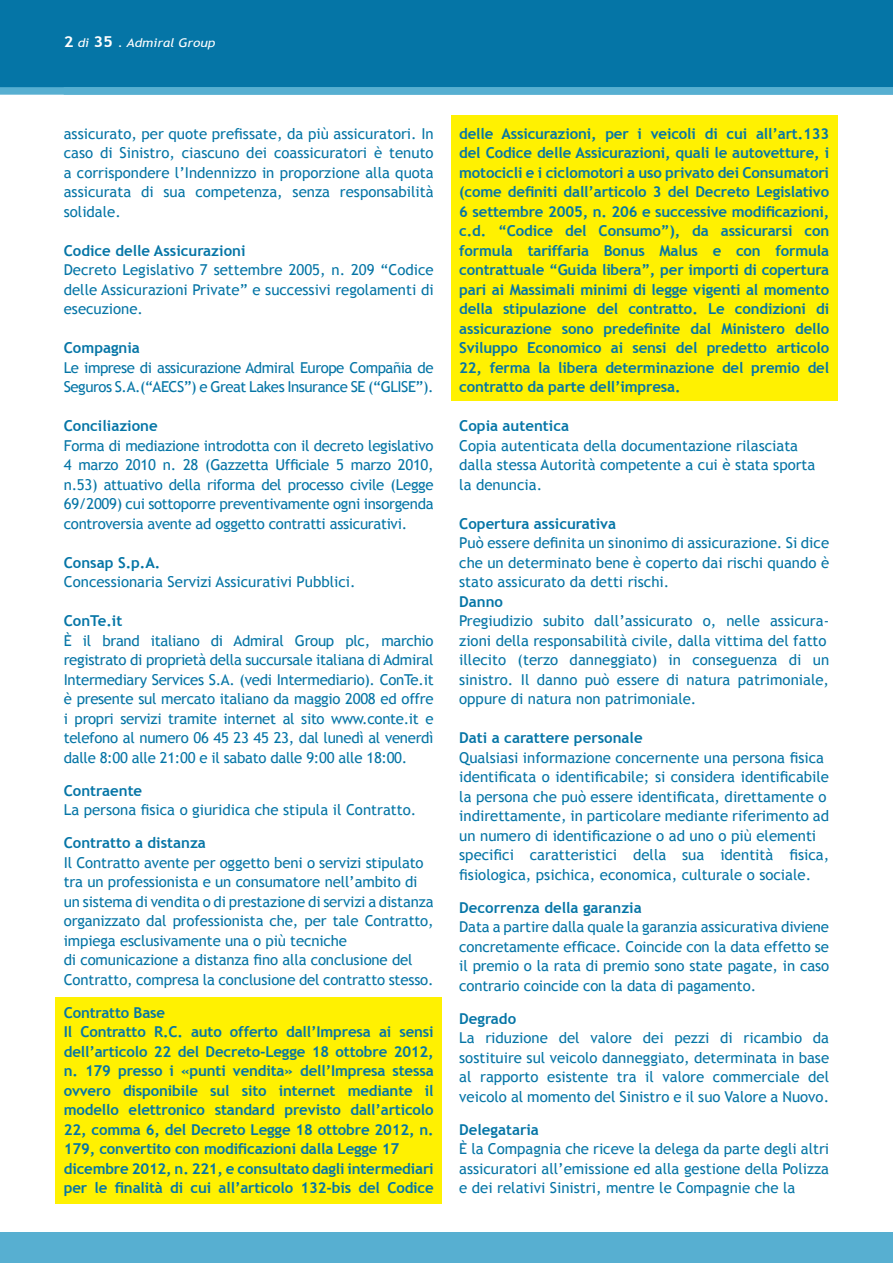
<style>
.page{position:relative;width:893px;height:1263px;background:#fff}
.page>*{position:absolute;margin:0;border:0;box-sizing:border-box;transform-origin:0 0}
.t1{font:15px/19.5px "Trebuchet MS";color:#0575a6;text-align:justify}
.t2{font:700 15px/19.5px "Trebuchet MS";letter-spacing:-.01em;color:#0575a6}
.t3{font:15px/19.5px "Trebuchet MS";letter-spacing:-.03em;color:#0575a6}
.t4{font:italic 12px "Trebuchet MS";color:#fff;scale:1.12 1}
.s1{font-weight:700;font-style:normal;font-size:15px}
</style>
<div class="page">
<div style="left:55px;top:997px;width:386px;height:207px;background:#fff101"></div>
<div style="left:451px;top:115px;width:386px;height:286px;background:#fff101"></div>
<div style="left:0;top:1232px;width:893px;height:31px;background:#57afd1"></div>
<div style="left:0;top:0;width:893px;height:91px;background:#0575a6"></div>
<div style="left:0;top:87px;width:893px;height:8px;background:#57afd1"></div>
<p class="t4" style="left:64px;top:35px;width:137px"><span class="s1">2</span> di <span class="s1">35</span> . Admiral Group</p>
<p class="t1" style="left:64px;top:124px;width:371px">assicurato, per quote prefissate, da più assicuratori. In caso di Sinistro, ciascuno dei coassicuratori è tenuto a corrispondere l’Indennizzo in proporzione alla quota assicurata di sua competenza, senza responsabilità solidale.</p>
<p class="t2" style="left:64px;top:241px;width:183px">Codice delle Assicurazioni</p>
<p class="t1" style="left:64px;top:260px;width:371px">Decreto Legislativo 7 settembre 2005, n. 209 “Codice delle Assicurazioni Private” e successivi regolamenti di esecuzione.</p>
<p class="t2" style="left:64px;top:338px;width:78px">Compagnia</p>
<p class="t3" style="left:64px;top:358px;width:371px">Le imprese di assicurazione Admiral Europe Compañia de<br>Seguros S.A.(“AECS”) e Great Lakes Insurance SE (“GLISE”).</p>
<p class="t2" style="left:64px;top:416px;width:95px">Conciliazione</p>
<p class="t1" style="left:64px;top:436px;width:371px">Forma di mediazione introdotta con il decreto legislativo 4 marzo 2010 n. 28 (Gazzetta Ufficiale 5 marzo 2010, n.53) attuativo della riforma del processo civile (Legge 69/2009) cui sottoporre preventivamente ogni insorgenda controversia avente ad oggetto contratti assicurativi.</p>
<p class="t2" style="left:64px;top:553px;width:98px">Consap S.p.A.</p>
<p class="t1" style="left:64px;top:572px;width:293px">Concessionaria Servizi Assicurativi Pubblici.</p>
<p class="t2" style="left:64px;top:611px;width:60px">ConTe.it</p>
<p class="t1" style="left:64px;top:631px;width:371px">È il brand italiano di Admiral Group plc, marchio registrato di proprietà della succursale italiana di Admiral Intermediary Services S.A. (vedi Intermediario). ConTe.it è presente sul mercato italiano da maggio 2008 ed offre i propri servizi tramite internet al sito www.conte.it e telefono al numero 06 45 23 45 23, dal lunedì al venerdì dalle 8:00 alle 21:00 e il sabato dalle 9:00 alle 18:00.</p>
<p class="t2" style="left:64px;top:781px;width:80px">Contraente</p>
<p class="t1" style="left:64px;top:800px;width:354px">La persona fisica o giuridica che stipula il Contratto.</p>
<p class="t2" style="left:64px;top:833px;width:144px">Contratto a distanza</p>
<p class="t1" style="left:64px;top:853px;width:371px;text-align:left">Il Contratto avente per oggetto beni o servizi stipulato tra un professionista e un consumatore nell’ambito di un sistema di vendita o di prestazione di servizi a distanza organizzato dal professionista che, per tale Contratto, impiega esclusivamente una o più tecniche<br>di comunicazione a distanza fino alla conclusione del Contratto, compresa la conclusione del contratto stesso.</p>
<p class="t2" style="left:64px;top:1003px;width:371px">Contratto Base<br>Il Contratto R.C. auto offerto dall’Impresa ai sensi dell’articolo 22 del Decreto-Legge 18 ottobre 2012, n. 179 presso i «punti vendita» dell’Impresa stessa ovvero disponibile sul sito internet mediante il modello elettronico standard previsto dall’articolo 22, comma 6, del Decreto Legge 18 ottobre 2012, n.<br>179, convertito con modificazioni dalla Legge 17 dicembre 2012, n. 221, e consultato dagli intermediari per le finalità di cui all’articolo 132-bis del Codice</p>
<p class="t2" style="left:459px;top:124px;width:371px;text-align:justify">delle Assicurazioni, per i veicoli di cui all’art.133 del Codice delle Assicurazioni, quali le autovetture, i motocicli e i ciclomotori a uso privato dei Consumatori (come definiti dall’articolo 3 del Decreto Legislativo 6 settembre 2005, n. 206 e successive modificazioni, c.d. “Codice del Consumo”), da assicurarsi con formula tariffaria Bonus Malus e con formula contrattuale “Guida libera”, per importi di copertura pari ai Massimali minimi di legge vigenti al momento della stipulazione del contratto. Le condizioni di assicurazione sono predefinite dal Ministero dello Sviluppo Economico ai sensi del predetto articolo 22, ferma la libera determinazione del premio del contratto da parte dell’impresa.</p>
<p class="t2" style="left:459px;top:416px;width:111px">Copia autentica</p>
<p class="t1" style="left:459px;top:436px;width:358px;text-align:left">Copia autenticata della documentazione rilasciata dalla stessa Autorità competente a cui è stata sporta la denuncia.</p>
<p class="t2" style="left:459px;top:514px;width:158px">Copertura assicurativa</p>
<p class="t1" style="left:459px;top:533px;width:371px">Può essere definita un sinonimo di assicurazione. Si dice che un determinato bene è coperto dai rischi quando è stato assicurato da detti rischi.</p>
<p class="t2" style="left:459px;top:592px;width:45px">Danno</p>
<p class="t1" style="left:459px;top:611px;width:371px;text-align:left">Pregiudizio subito dall’assicurato o, nelle assicura&shy;zioni della responsabilità civile, dalla vittima del fatto illecito (terzo danneggiato) in conseguenza di un sinistro. Il danno può essere di natura patrimoniale, oppure di natura non patrimoniale.</p>
<p class="t2" style="left:459px;top:728px;width:185px">Dati a carattere personale</p>
<p class="t1" style="left:459px;top:748px;width:371px;text-align:left">Qualsiasi informazione concernente una persona fisica identificata o identificabile; si considera identificabile la persona che può essere identificata, direttamente o indirettamente, in particolare mediante riferimento ad un numero di identificazione o ad uno o più elementi specifici caratteristici della sua identità fisica, fisiologica, psichica, economica, culturale o sociale.</p>
<p class="t2" style="left:459px;top:898px;width:184px">Decorrenza della garanzia</p>
<p class="t1" style="left:459px;top:917px;width:371px">Data a partire dalla quale la garanzia assicurativa diviene concretamente efficace. Coincide con la data effetto se il premio o la rata di premio sono state pagate, in caso contrario coincide con la data di pagamento.</p>
<p class="t2" style="left:459px;top:1009px;width:58px">Degrado</p>
<p class="t1" style="left:459px;top:1028px;width:371px">La riduzione del valore dei pezzi di ricambio da sostituire sul veicolo danneggiato, determinata in base al rapporto esistente tra il valore commerciale del veicolo al momento del Sinistro e il suo Valore a Nuovo.</p>
<p class="t2" style="left:459px;top:1120px;width:81px">Delegataria</p>
<p class="t1" style="left:459px;top:1139px;width:371px">È la Compagnia che riceve la delega da parte degli altri assicuratori all’emissione ed alla gestione della Polizza e dei relativi Sinistri, mentre le Compagnie che la</p>
</div>
